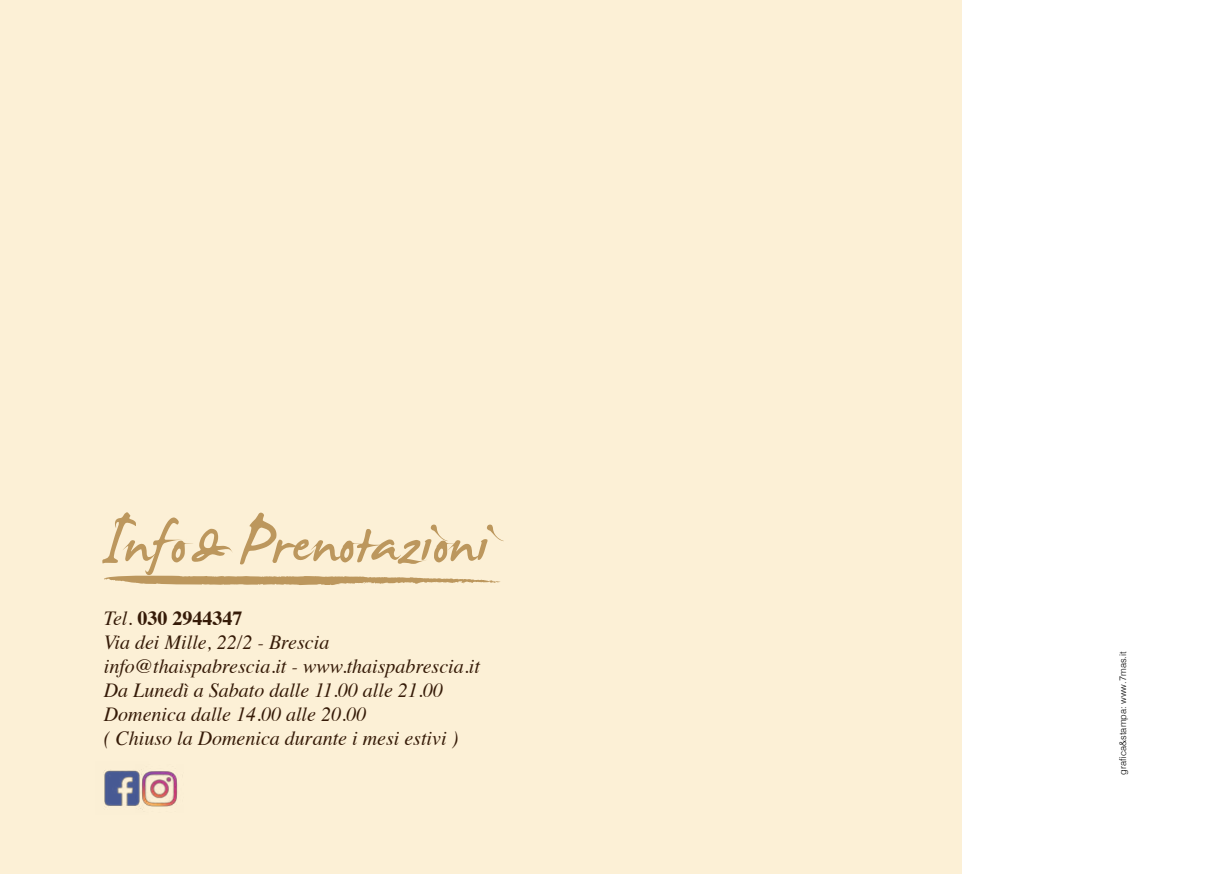
<style>
.page{position:relative;width:1208px;height:874px;background:#fff}
.page>*{position:absolute;margin:0;border:0;box-sizing:border-box;transform-origin:0 0}
.t1{font:94.4px "James Fajardo";color:#bc975d}
.t2{font:italic 20px/24px "Times";color:#361b08}
.t3{font:300 9.2px "Helvetica";color:#000}
.s1{font-weight:700;font-style:normal}
</style>
<div class="page">
<div style="left:0;top:0;width:961px;height:873px;background:#fcf0d6"></div>
<svg style="left:104px;top:575px;width:396px;height:10px"></svg>
<img style="left:104px;top:770px;width:32px;height:36px">
<img style="left:136px;top:769px;width:42px;height:41px">
<h1 class="t1" style="left:104px;top:495px;width:387px">Info&amp;Prenotazioni</h1>
<p class="t2" style="left:104px;top:604px;width:378px">Tel. <span class="s1">030 2944347<br></span>Via dei Mille, 22/2 - Brescia info@thaispabrescia.it - www.thaispabrescia.it Da Lunedì a Sabato dalle 11.00 alle 21.00<br>Domenica dalle 14.00 alle 20.00<br>( Chiuso la Domenica durante i mesi estivi )</p>
<p class="t3" style="left:1115px;top:774px;width:125px;rotate:-90deg">grafica&amp;stampa: www.7mas.it</p>
</div>
